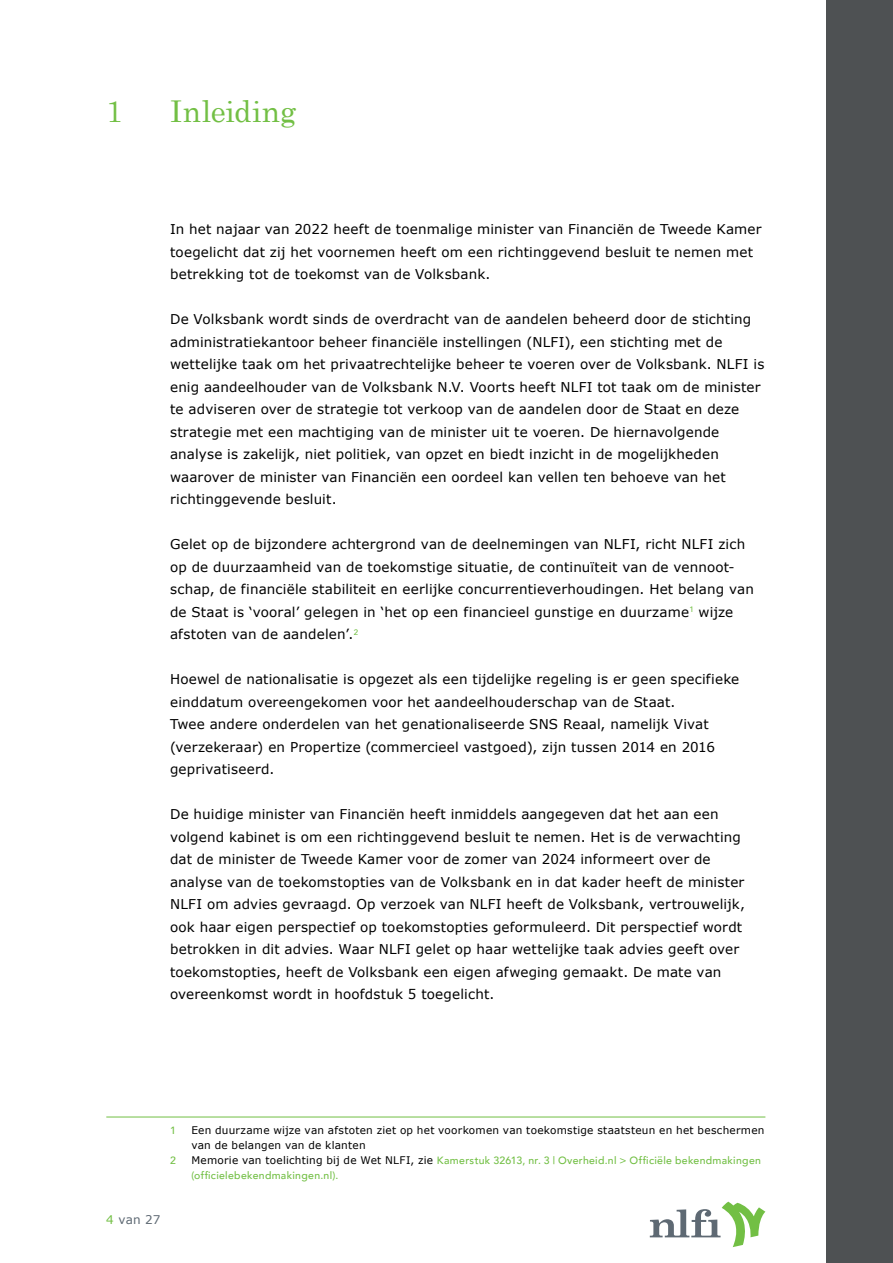
<style>
.page{position:relative;width:893px;height:1263px;background:#fff}
.page>*{position:absolute;margin:0;border:0;box-sizing:border-box;transform-origin:0 0}
.t1{font:30px "Century Schoolbook";letter-spacing:.01em;color:#72bf44}
.t2{font:13.5px/22.5px "Verdana";letter-spacing:.01em;color:#000}
.t3{font:12px "Verdana";color:#5e6973}
.t4{font:500 10.5px/15px "Avenir";letter-spacing:.03em;color:#72bf44}
.t5{font:10.5px/15px "Verdana";letter-spacing:.025em;color:#000}
.s1{font-family:"Verdana";font-weight:400;color:#000}
.s2{color:#72bf44}
</style>
<div class="page">
<div style="left:826px;top:0;width:67px;height:1263px;background:#4e5153"></div>
<svg style="left:650px;top:1201px;width:115px;height:46px"></svg>
<hr style="left:106px;top:1117px;width:659px;height:1px;background:#72bf44">
<h1 class="t1" style="left:106px;top:92px;width:18px">1</h1>
<h1 class="t1" style="left:170px;top:92px;width:128px">Inleiding</h1>
<p class="t2" style="left:170px;top:218px;width:593px">In het najaar van 2022 heeft de toenmalige minister van Financiën de Tweede Kamer toegelicht dat zij het voornemen heeft om een richtinggevend besluit te nemen met betrekking tot de toekomst van de Volksbank.</p>
<p class="t2" style="left:170px;top:308px;width:596px">De Volksbank wordt sinds de overdracht van de aandelen beheerd door de stichting administratiekantoor beheer financiële instellingen (NLFI), een stichting met de wettelijke taak om het privaatrechtelijke beheer te voeren over de Volksbank. NLFI is enig aandeelhouder van de Volksbank N.V. Voorts heeft NLFI tot taak om de minister te adviseren over de strategie tot verkoop van de aandelen door de Staat en deze strategie met een machtiging van de minister uit te voeren. De hiernavolgende analyse is zakelijk, niet politiek, van opzet en biedt inzicht in de mogelijkheden waarover de minister van Financiën een oordeel kan vellen ten behoeve van het richtinggevende besluit.</p>
<p class="t2" style="left:170px;top:533px;width:585px">Gelet op de bijzondere achtergrond van de deelnemingen van NLFI, richt NLFI zich op de duurzaamheid van de toekomstige situatie, de continuïteit van de vennoot&shy;schap, de financiële stabiliteit en eerlijke concurrentieverhoudingen. Het belang van de Staat is ‘vooral’ gelegen in ‘het op een financieel gunstige en duurzame<sup>1</sup> wijze afstoten van de aandelen’.<sup>2</sup></p>
<p class="t2" style="left:170px;top:668px;width:571px">Hoewel de nationalisatie is opgezet als een tijdelijke regeling is er geen specifieke einddatum overeengekomen voor het aandeelhouderschap van de Staat.<br>Twee andere onderdelen van het genationaliseerde SNS Reaal, namelijk Vivat (verzekeraar) en Propertize (commercieel vastgoed), zijn tussen 2014 en 2016 geprivatiseerd.</p>
<p class="t2" style="left:170px;top:803px;width:576px">De huidige minister van Financiën heeft inmiddels aangegeven dat het aan een volgend kabinet is om een richtinggevend besluit te nemen. Het is de verwachting dat de minister de Tweede Kamer voor de zomer van 2024 informeert over de analyse van de toekomstopties van de Volksbank en in dat kader heeft de minister NLFI om advies gevraagd. Op verzoek van NLFI heeft de Volksbank, vertrouwelijk, ook haar eigen perspectief op toekomstopties geformuleerd. Dit perspectief wordt betrokken in dit advies. Waar NLFI gelet op haar wettelijke taak advies geeft over toekoms topties, heeft de Volksbank een eigen afweging gemaakt. De mate van overeenkomst wordt in hoofdstuk 5 toegelicht.</p>
<p class="t4" style="left:170px;top:1122px;width:7px">1</p>
<p class="t5" style="left:191px;top:1123px;width:575px">Een duurzame wijze van afstoten ziet op het voorkomen van toekomstige staatsteun en het beschermen van de belangen van de klanten</p>
<p class="t4" style="left:170px;top:1152px;width:7px">2</p>
<p class="t4" style="left:191px;top:1152px;width:571px"><span class="s1">Memorie van toelichting bij de Wet NLFI, zie</span> Kamerstuk 32613, nr. 3 | Overheid.nl &gt; Officiële bekendmakingen (officielebekendmakingen.nl).</p>
<p class="t3" style="left:106px;top:1212px;width:56px"><span class="s2">4</span> van 27</p>
</div>
